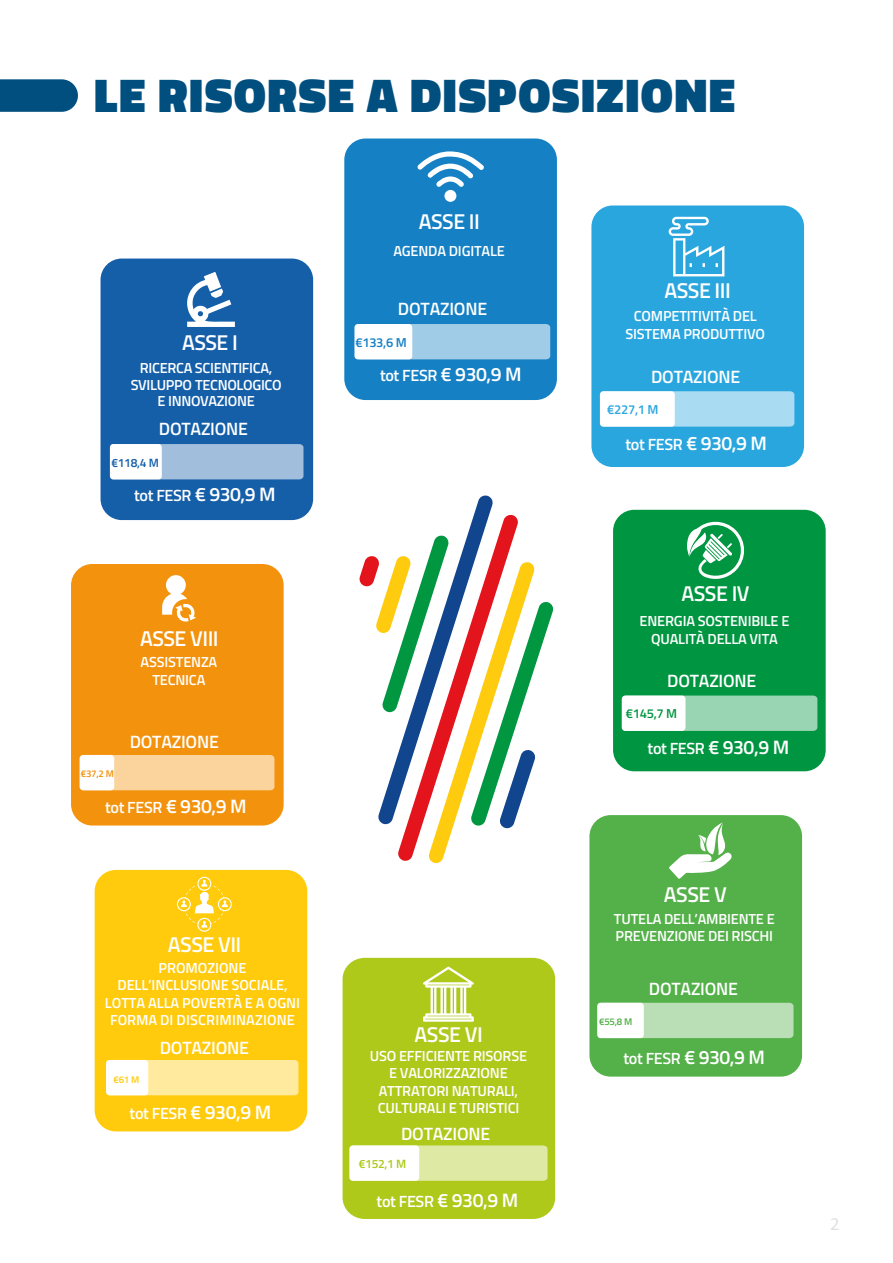
<style>
.page{position:relative;width:893px;height:1263px;background:#fff}
.page>*{position:absolute;margin:0;border:0;box-sizing:border-box;transform-origin:0 0}
.t1{font:900 48px "Titillium Web";letter-spacing:.03em;color:#004f7f}
.t2{font:600 21.45px "Titillium Web";letter-spacing:-.025em;color:#fff}
.t3{font:18px "Myriad Pro";color:#e0e0e0}
.t4{font:600 17.85px "Titillium Web";letter-spacing:-.015em;color:#fff}
.t5{font:600 16.2px "Titillium Web";letter-spacing:-.025em;color:#fff}
.t6{font:600 14.55px/17.5px "Titillium Web";letter-spacing:-.015em;color:#fff;text-align:center}
.t7{font:600 12.9px "Titillium Web";color:#2aa6df}
.t8{font:600 12.9px "Titillium Web";color:#009641}
.t9{font:600 12.9px "Titillium Web";color:#1580c4}
.t10{font:600 12px "Titillium Web";color:#155fa9}
.t11{font:600 12px "Titillium Web";color:#aec91a}
.t12{font:600 9.75px "Titillium Web";color:#54b049}
.t13{font:600 9.75px "Titillium Web";color:#f3920c}
.t14{font:600 9.75px "Titillium Web";color:#ffcb0c}
.s1{font-size:19.35px}
</style>
<div class="page">
<svg style="left:0;top:79px;width:78px;height:33px;background:#0f5986"></svg>
<div style="left:101px;top:259px;width:212px;height:261px;background:#155fa9;border-radius:21px"></div>
<svg style="left:187px;top:272px;width:48px;height:55px"></svg>
<div style="left:110px;top:444px;width:193px;height:35px;background:#a1bfdc"></div>
<div style="left:110px;top:444px;width:52px;height:35px;background:#fff;border-radius:3px"></div>
<div style="left:591px;top:205px;width:213px;height:262px;background:#2aa6df;border-radius:21px"></div>
<svg style="left:669px;top:217px;width:55px;height:59px"></svg>
<div style="left:600px;top:391px;width:194px;height:36px;background:#a9dbf2"></div>
<div style="left:600px;top:391px;width:75px;height:36px;background:#fff;border-radius:3px"></div>
<div style="left:589px;top:815px;width:213px;height:261px;background:#54b049;border-radius:21px"></div>
<svg style="left:669px;top:822px;width:63px;height:57px"></svg>
<div style="left:598px;top:1003px;width:195px;height:35px;background:#badfb6"></div>
<div style="left:597px;top:1003px;width:47px;height:35px;background:#fff;border-radius:3px"></div>
<div style="left:95px;top:870px;width:212px;height:261px;background:#ffcb0c;border-radius:21px"></div>
<svg style="left:177px;top:877px;width:55px;height:55px"></svg>
<div style="left:106px;top:1060px;width:192px;height:35px;background:#ffea9d"></div>
<div style="left:106px;top:1060px;width:42px;height:35px;background:#fff;border-radius:4px"></div>
<div style="left:613px;top:510px;width:213px;height:261px;background:#009641;border-radius:21px"></div>
<svg style="left:687px;top:521px;width:57px;height:58px"></svg>
<div style="left:622px;top:695px;width:195px;height:36px;background:#99d5b3"></div>
<div style="left:622px;top:695px;width:63px;height:36px;background:#fff;border-radius:3px"></div>
<div style="left:343px;top:958px;width:212px;height:261px;background:#aec91a;border-radius:22px"></div>
<svg style="left:423px;top:966px;width:51px;height:56px"></svg>
<svg style="left:350px;top:1145px;width:198px;height:36px;background:#dce8a0"></svg>
<div style="left:349px;top:1145px;width:70px;height:36px;background:#fff;border-radius:3px"></div>
<div style="left:344px;top:138px;width:213px;height:262px;background:#1580c4;border-radius:21px"></div>
<div style="left:444px;top:190px;width:12px;height:12px;background:#fff;border-radius:50%"></div>
<svg style="left:417px;top:151px;width:67px;height:36px"></svg>
<div style="left:410px;top:324px;width:140px;height:35px;background:#a1cce7"></div>
<div style="left:354px;top:324px;width:58px;height:35px;background:#fff;border-radius:3px"></div>
<div style="left:71px;top:564px;width:213px;height:261px;background:#f3920c;border-radius:21px"></div>
<svg style="left:162px;top:575px;width:34px;height:47px"></svg>
<div style="left:80px;top:755px;width:194px;height:35px;background:#fad39d"></div>
<div style="left:80px;top:755px;width:34px;height:35px;background:#fff;border-radius:4px"></div>
<svg style="left:359px;top:495px;width:195px;height:368px"></svg>
<h1 class="t1" style="left:94px;top:60px;width:642px">LE RISORSE A DISPOSIZIONE</h1>
<h2 class="t2" style="left:419px;top:206px;width:63px">ASSE II</h2>
<h2 class="t2" style="left:182px;top:326px;width:57px">ASSE I</h2>
<p class="t6" style="left:131px;top:359px;width:153px;line-height:16.2px">RICERCA SCIENTIFICA,<br>SVILUPPO TECNOLOGICO<br>E INNOVAZIONE</p>
<p class="t4" style="left:159px;top:415px;width:91px">DOTAZIONE</p>
<p class="t10" style="left:111px;top:453px;width:49px">€118,4 M</p>
<p class="t5" style="left:134px;top:483px;width:143px">tot FESR <span class="s1">€ 930,9 M</span></p>
<h2 class="t2" style="left:140px;top:622px;width:80px">ASSE VIII</h2>
<p class="t6" style="left:140px;top:653px;width:78px">ASSISTENZA<br>TECNICA</p>
<p class="t13" style="left:81px;top:766px;width:35px">€37,2 M</p>
<p class="t4" style="left:130px;top:728px;width:91px">DOTAZIONE</p>
<p class="t5" style="left:105px;top:795px;width:143px">tot FESR <span class="s1">€ 930,9 M</span></p>
<h2 class="t2" style="left:168px;top:929px;width:75px">ASSE VII</h2>
<p class="t6" style="left:105px;top:958px;width:197px">PROMOZIONE<br>DELL’INCLUSIONE SOCIALE,<br>LOTTA ALLA POVERTÀ E A OGNI<br>FORMA DI DISCRIMINAZIONE</p>
<p class="t14" style="left:114px;top:1072px;width:27px">€61 M</p>
<p class="t4" style="left:160px;top:1034px;width:91px">DOTAZIONE</p>
<p class="t5" style="left:130px;top:1101px;width:143px">tot FESR <span class="s1">€ 930,9 M</span></p>
<p class="t6" style="left:393px;top:241px;width:113px">AGENDA DIGITALE</p>
<p class="t4" style="left:398px;top:295px;width:91px">DOTAZIONE</p>
<p class="t9" style="left:355px;top:332px;width:53px">€133,6 M</p>
<p class="t5" style="left:380px;top:363px;width:143px">tot FESR <span class="s1">€ 930,9 M</span></p>
<h2 class="t2" style="left:415px;top:1019px;width:70px">ASSE VI</h2>
<p class="t6" style="left:370px;top:1046px;width:159px">USO EFFICIENTE RISORSE<br>E VALORIZZAZIONE<br>ATTRATORI NATURALI,<br>CULTURALI E TURISTICI</p>
<p class="t4" style="left:401px;top:1120px;width:91px">DOTAZIONE</p>
<p class="t11" style="left:359px;top:1155px;width:49px">€152,1 M</p>
<p class="t5" style="left:377px;top:1189px;width:143px">tot FESR <span class="s1">€ 930,9 M</span></p>
<h2 class="t2" style="left:664px;top:274px;width:68px">ASSE III</h2>
<p class="t6" style="left:625px;top:307px;width:141px">COMPETITIVITÀ DEL<br>SISTEMA PRODUTTIVO</p>
<p class="t4" style="left:651px;top:363px;width:91px">DOTAZIONE</p>
<p class="t7" style="left:607px;top:400px;width:53px">€227,1 M</p>
<p class="t5" style="left:625px;top:432px;width:143px">tot FESR <span class="s1">€ 930,9 M</span></p>
<h2 class="t2" style="left:681px;top:578px;width:70px">ASSE IV</h2>
<p class="t6" style="left:640px;top:611px;width:151px">ENERGIA SOSTENIBILE E<br>QUALITÀ DELLA VITA</p>
<p class="t4" style="left:667px;top:667px;width:91px">DOTAZIONE</p>
<p class="t8" style="left:626px;top:704px;width:53px">€145,7 M</p>
<p class="t5" style="left:648px;top:736px;width:143px">tot FESR <span class="s1">€ 930,9 M</span></p>
<h2 class="t2" style="left:664px;top:878px;width:64px">ASSE V</h2>
<p class="t6" style="left:614px;top:909px;width:162px;text-align:left">TUTELA DELL’AMBIENTE E<br>PREVENZIONE DEI RISCHI</p>
<p class="t12" style="left:599px;top:1015px;width:35px">€55,8 M</p>
<p class="t4" style="left:649px;top:976px;width:91px">DOTAZIONE</p>
<p class="t5" style="left:623px;top:1046px;width:143px">tot FESR <span class="s1">€ 930,9 M</span></p>
<p class="t3" style="left:830px;top:1212px;width:11px">2</p>
</div>
